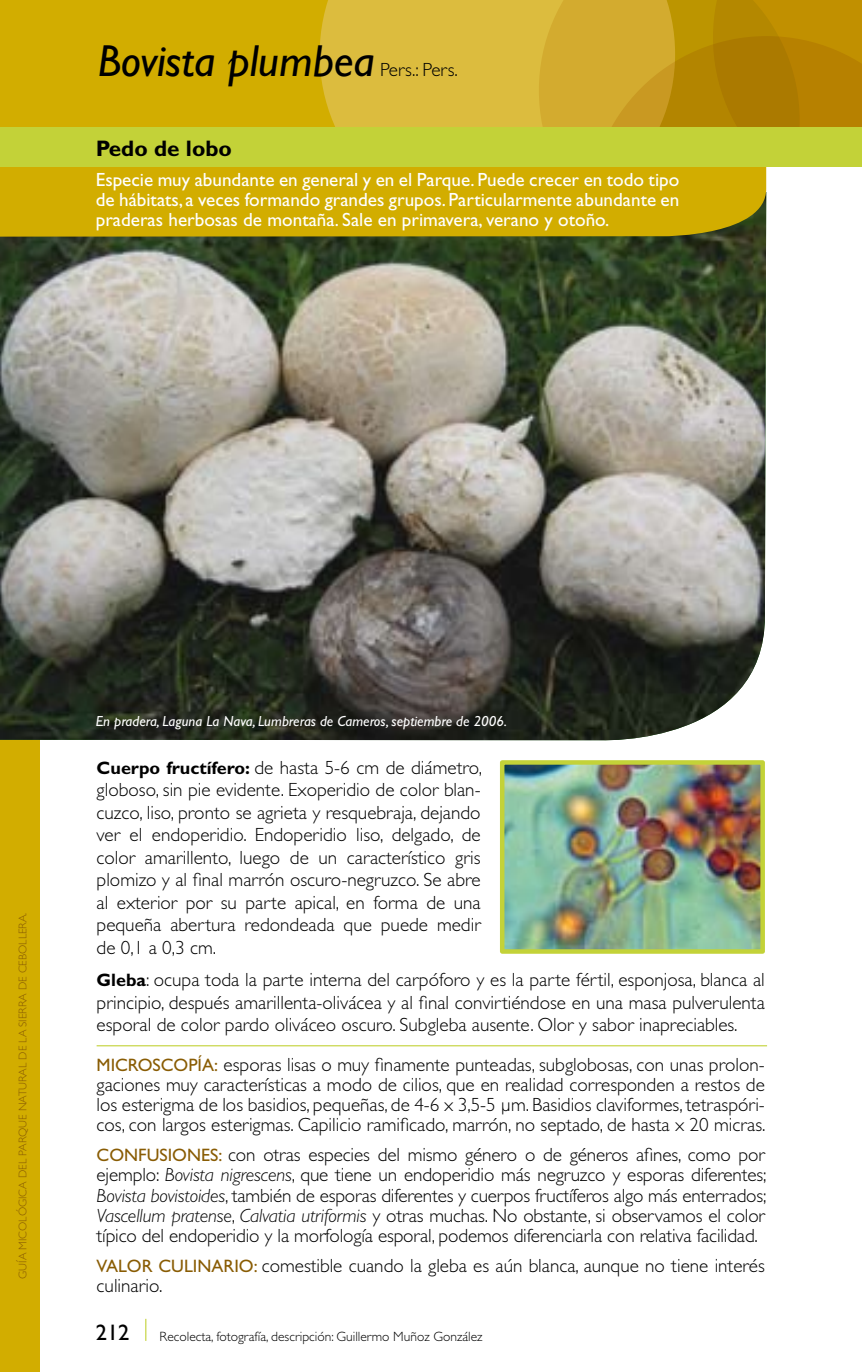
<style>
.page{position:relative;width:862px;height:1372px;background:#fff}
.page>*{position:absolute;margin:0;border:0;box-sizing:border-box;transform-origin:0 0}
.t1{font:italic 45px "Gill Sans";color:#000}
.t2{font:700 22.5px "Gill Sans";color:#000}
.t3{font:22.5px "Gill Sans";color:#000}
.t4{font:300 19.12px/22.5px "Gill Sans";color:#000;text-align:justify}
.t5{font:19.12px/20.2px "Gill Sans";color:#fff;text-align:justify}
.t6{font:italic 14.62px "Gill Sans";color:#fff}
.t7{font:300 13.5px "Gill Sans";color:#000}
.t8{font:300 11.25px "Gill Sans";color:#895c04}
.s1{font-weight:700;font-size:18px}
.s2{font-weight:400;font-size:18px;color:#895c04}
.s3{font-style:italic}
</style>
<div class="page">
<div style="left:0;top:0;width:40px;height:1371px;background:#d2ad00"></div>
<svg style="left:145px;top:1318px;width:1px;height:22px"></svg>
<img style="left:0;top:237px;width:765px;height:504px">
<div style="left:0;top:167px;width:765px;height:70px;background:#d2ad00"></div>
<div style="left:0;top:0;width:861px;height:154px;background:#d2ad00"></div>
<div style="left:319px;top:0;width:219px;height:128px;background:#dcbc3e"></div>
<svg style="left:538px;top:0;width:50px;height:128px;background:#d4ad31"></svg>
<svg style="left:588px;top:0;width:273px;height:128px;background:#bd8f0d"></svg>
<div style="left:0;top:128px;width:861px;height:39px;background:#c3d238"></div>
<hr style="left:97px;top:1045px;width:669px;height:1px;background:#c3d238">
<img style="left:504px;top:765px;width:255px;height:183px">
<div style="left:499px;top:760px;width:265px;height:193px;border:4px solid #c3d238"></div>
<h1 class="t1" style="left:98px;top:35px;width:278px">Bovista plumbea</h1>
<p class="t4" style="left:380px;top:58px;width:79px">Pers.: Pers.</p>
<p class="t2" style="left:96px;top:135px;width:137px">Pedo de lobo</p>
<p class="t5" style="left:96px;top:169px;width:584px">Especie muy abundante en general y en el Parque. Puede crecer en todo tipo de hábitats, a veces formando grandes grupos. Particularmente abundante en praderas herbosas de montaña. Sale en primavera, verano y otoño.</p>
<p class="t8" style="left:16px;top:1278px;width:367px;rotate:-90deg">guía micológ ica del Parque Natural de la Sierra de Cebollera.</p>
<p class="t6" style="left:96px;top:713px;width:412px">En pradera, Laguna La Nava, Lumbreras de Cameros, septiembre de 2006.</p>
<p class="t4" style="left:97px;top:756px;width:387px"><span class="s1">Cuerpo fructífero:</span> de hasta 5-6 cm de diámetro, globoso, sin pie evidente. Exoperidio de color blan&shy;cuzco, liso, pronto se agrieta y resquebraja, dejando ver el endoperidio. Endoperidio liso, delgado, de color amarillento, luego de un característico gris plomizo y al final marrón oscuro-negruzco. Se abre al exterior por su parte apical, en forma de una pequeña abertura redondeada que puede medir de 0,1 a 0,3 cm.</p>
<p class="t4" style="left:97px;top:968px;width:669px"><span class="s1">Gleba</span>: ocupa toda la parte interna del carpóforo y es la parte fértil, esponjosa, blanca al principio, después amarillenta-olivácea y al final convirtiéndose en una masa pulverulenta esporal de color pardo oliváceo oscuro. Subgleba ausente. Olor y sabor inapreciables.</p>
<p class="t4" style="left:97px;top:1054px;width:670px;line-height:20.2px"><span class="s2">Microscopía:</span> esporas lisas o muy finamente punteadas, subglobosas, con unas prolon&shy;gaciones muy características a modo de cilios, que en realidad corresponden a restos de los esterigma de los basidios, pequeñas, de 4-6 x 3,5-5 µ m. Basidios claviformes, tetraspóri&shy;cos, con largos esterigmas. Capilicio ramificado, marrón, no septado, de hasta x 20 micras.</p>
<p class="t4" style="left:97px;top:1144px;width:671px;line-height:20.2px"><span class="s2">Confusiones:</span> con otras especies del mismo género o de géneros afines, como por ejemplo: <span class="s3">Bovista nigrescens</span>, que tiene un endoperidio más negruzco y esporas diferentes; <span class="s3">Bovista bovistoides</span>, también de esporas diferentes y cuerpos fructíferos algo más enterrados; <span class="s3">Vascellum pratense</span>, <span class="s3">Calvatia utriformis</span> y otras muchas. N o obstante, si observamos el color típico del endoperidio y la morfología esporal, podemos diferenciarla con relativa facilidad.</p>
<p class="t4" style="left:97px;top:1255px;width:669px;line-height:20.2px"><span class="s2">Valor culinario:</span> comestible cuando la gleba es aún blanca, aunque no tiene interés culinario.</p>
<p class="t3" style="left:96px;top:1319px;width:35px">212</p>
<p class="t7" style="left:159px;top:1328px;width:324px">Recolecta, fotografía, descripción: Guillermo Muñoz González</p>
</div>
